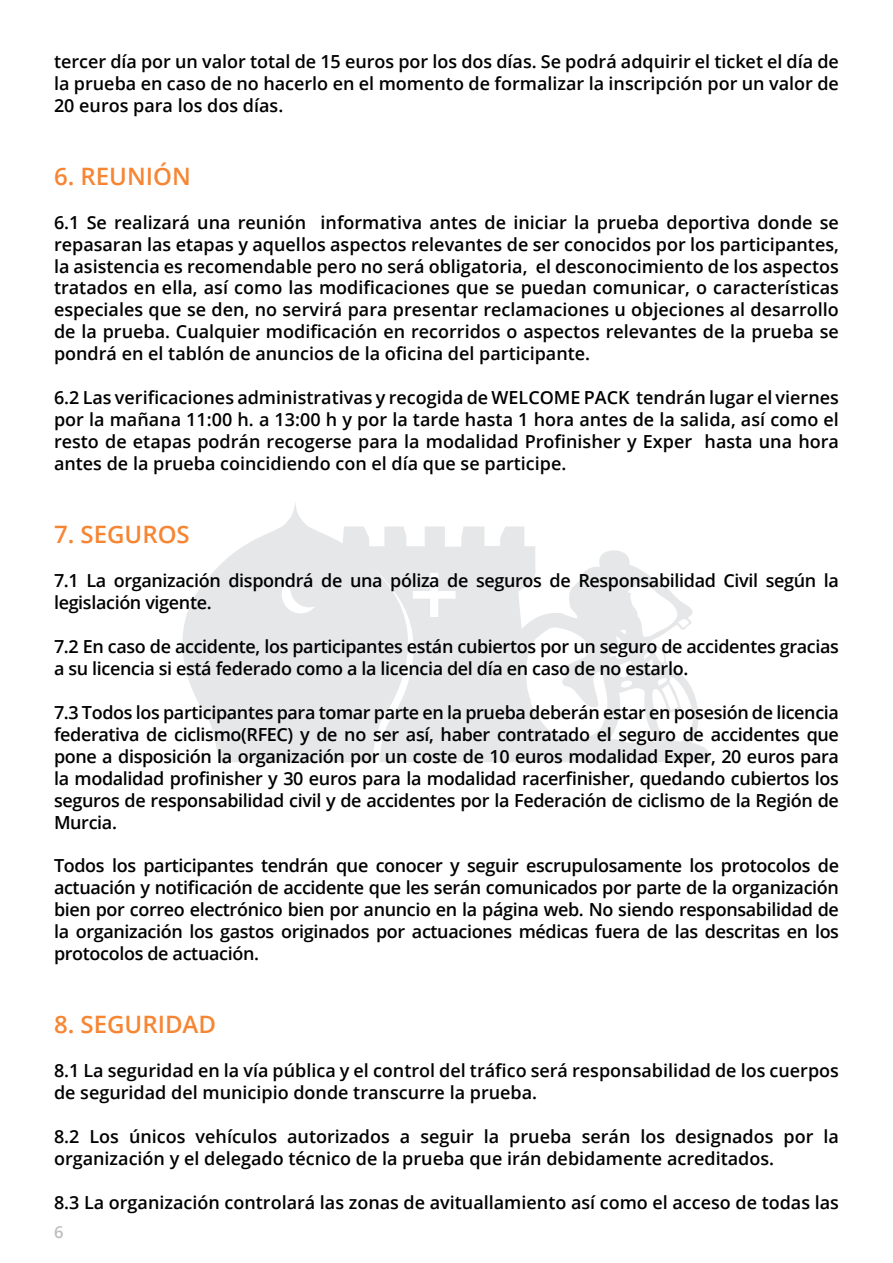
<style>
.page{position:relative;width:893px;height:1263px;background:#fff}
.page>*{position:absolute;margin:0;border:0;box-sizing:border-box;transform-origin:0 0}
.t1{font:600 24px "Open Sans";color:#f68633}
.t2{font:600 18px/21.9px "Open Sans";color:#000;text-align:justify}
.t3{font:600 18px/21.9px "Open Sans";letter-spacing:-.02em;color:#000}
.t4{font:600 16.5px "Open Sans";color:#bcbec0}
</style>
<div class="page">
<svg style="left:182px;top:503px;width:528px;height:259px;fill:#e6e7e8"></svg>
<p class="t2" style="left:54px;top:50px;width:786px">tercer día por un valor total de 15 euros por los dos días. Se podrá adquirir el ticket el día de la prueba en caso de no hacerlo en el momento de formalizar la inscripción por un valor de 20 euros para los dos días.</p>
<h1 class="t1" style="left:54px;top:160px;width:138px">6. REUNIÓN</h1>
<p class="t2" style="left:54px;top:211px;width:786px">6.1 Se realizará una reunión informativa antes de iniciar la prueba deportiva donde se repasaran las etapas y aquellos aspectos relevantes de ser conocidos por los participantes, la asistencia es recomendable pero no será obligatoria, el desconocimiento de los aspectos tratados en ella, así como las modificaciones que se puedan comunicar, o características especiales que se den, no servirá para presentar reclamaciones u objeciones al desarrollo de la prueba. Cualquier modificación en recorridos o aspectos relevantes de la prueba se pondrá en el tablón de anuncios de la oficina del participante.</p>
<p class="t2" style="left:54px;top:386px;width:786px">6.2 Las verificaciones administrativas y recogida de WELCOME PACK tendrán lugar el viernes por la mañana 11:00 h. a 13:00 h y por la tarde hasta 1 hora antes de la salida, así como el resto de etapas podrán recogerse para la modalidad Profinisher y Exper hasta una hora antes de la prueba coincidiendo con el día que se participe.</p>
<h1 class="t1" style="left:54px;top:518px;width:137px">7. SEGUROS</h1>
<p class="t3" style="left:54px;top:569px;width:787px">7.1 La organización dispondrá de una póliza de seguros de Responsabilidad Civil según la legislación vigente.</p>
<p class="t3" style="left:54px;top:635px;width:786px">7.2 En caso de accidente, los participantes están cubiertos por un seguro de accidentes gracias a su licencia si está federado como a la licencia del día en caso de no estarlo.</p>
<p class="t2" style="left:54px;top:701px;width:786px">7.3 Todos los participantes para tomar parte en la prueba deberán estar en posesión de licencia federativa de ciclismo(RFEC) y de no ser así, haber contratado el seguro de accidentes que pone a disposición la organización por un coste de 10 euros modalidad Exper, 20 euros para la modalidad profinisher y 30 euros para la modalidad racerfinisher, quedando cubiertos los seguros de responsabilidad civil y de accidentes por la Federación de ciclismo de la Región de Murcia.</p>
<p class="t2" style="left:54px;top:854px;width:787px">Todos los participantes tendrán que conocer y seguir escrupulosamente los protocolos de actuación y notificación de accidente que les serán comunicados por parte de la organización bien por correo electrónico bien por anuncio en la página web. No siendo responsabilidad de la organización los gastos originados por actuaciones médicas fuera de las descritas en los protocolos de actuación.</p>
<h1 class="t1" style="left:54px;top:1008px;width:164px">8. SEGURIDAD</h1>
<p class="t2" style="left:54px;top:1059px;width:786px">8.1 La seguridad en la vía pública y el control del tráfico será responsabilidad de los cuerpos de seguridad del municipio donde transcurre la prueba.</p>
<p class="t2" style="left:54px;top:1125px;width:786px">8.2 Los únicos vehículos autorizados a seguir la prueba serán los designados por la organización y el delegado técnico de la prueba que irán debidamente acreditados.</p>
<p class="t2" style="left:54px;top:1191px;width:786px">8.3 La organización controlará las zonas de avituallamiento así como el acceso de todas las</p>
<p class="t4" style="left:54px;top:1220px;width:11px">6</p>
</div>
